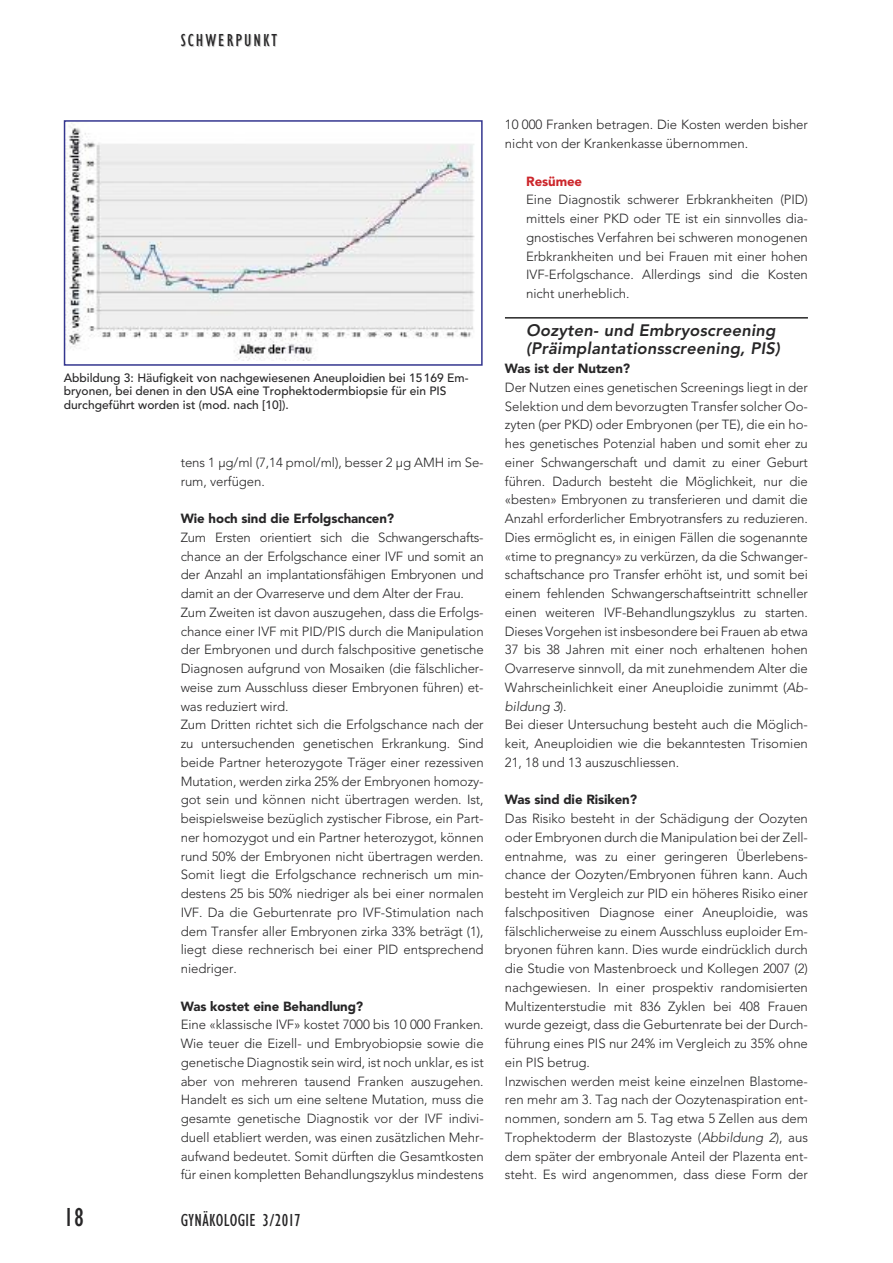
<style>
.page{position:relative;width:893px;height:1263px;background:#fff}
.page>*{position:absolute;margin:0;border:0;box-sizing:border-box;transform-origin:0 0}
.t1{font:condensed 27px "Gill Sans";color:#272627}
.t2{font:condensed 18px "Gill Sans";letter-spacing:.02em;color:#272627}
.t3{font:condensed 18px "Gill Sans";letter-spacing:.11em;color:#272627}
.t4{font:italic 800 16.5px/18.8px "Avenir";letter-spacing:.01em;color:#272627}
.t5{font:300 13.2px/18.8px "Avenir";letter-spacing:-.005em;color:#272627}
.t6{font:900 13.2px "Avenir";letter-spacing:-.005em;color:#272627}
.t7{font:900 13.2px "Avenir";letter-spacing:-.005em;color:#cc262b}
.t8{font:500 12px/13.5px "Avenir";color:#272627}
.s1{font-style:italic}
</style>
<div class="page">
<hr style="left:505px;top:317px;width:303px;height:2px;background:#272627">
<img style="left:67px;top:123px;width:408px;height:238px">
<div style="left:64px;top:120px;width:419px;height:246px;border:2px solid #34368f"></div>
<h2 class="t3" style="left:181px;top:33px;width:98px">SCHWERPUNKT</h2>
<p class="t8" style="left:64px;top:370px;width:406px">Abbildung 3: Häufigkeit von nachgewiesenen Aneuploidien bei 15169 Em&shy;bryonen, bei denen in den USA eine Trophektodermbiopsie für ein PIS durchgeführt worden ist (mod. nach [10]).</p>
<p class="t5" style="left:181px;top:453px;width:304px">tens 1 µg/ml (7,14 pmol/ml), besser 2 µg AMH im Se&shy;rum, verfügen.</p>
<p class="t6" style="left:181px;top:507px;width:215px">Wie hoch sind die Erfolgschancen?</p>
<p class="t5" style="left:181px;top:528px;width:304px">Zum Ersten orientiert sich die Schwangerschafts&shy;chance an der Erfolgschance einer IVF und somit an der Anzahl an implantationsfähigen Embryonen und damit an der Ovarreserve und dem Alter der Frau.<br>Zum Zweiten ist davon auszugehen, dass die Erfolgs&shy;chance einer IVF mit PID/PIS durch die Manipulation der Embryonen und durch falschpositive genetische Diagnosen aufgrund von Mosaiken (die fälschlicher&shy;weise zum Ausschluss dieser Embryonen führen) et&shy;was reduziert wird.<br>Zum Dritten richtet sich die Erfolgschance nach der zu untersuchenden genetischen Erkrankung. Sind beide Partner heterozygote Träger einer rezessiven Mutation, werden zirka 25% der Embryonen homozy&shy;got sein und können nicht übertragen werden. Ist, beispielsweise bezüglich zystischer Fibrose, ein Part&shy;ner homozygot und ein Partner heterozygot, können rund 50% der Embryonen nicht übertragen werden.<br>Somit liegt die Erfolgschance rechnerisch um min&shy;destens 25 bis 50% niedriger als bei einer normalen IVF. Da die Geburtenrate pro IVF-Stimulation nach dem Transfer aller Embryonen zirka 33% beträgt (1), liegt diese rechnerisch bei einer PID entsprechend niedriger.</p>
<p class="t6" style="left:181px;top:995px;width:184px">Was kostet eine Behandlung?</p>
<p class="t5" style="left:181px;top:1015px;width:304px;text-align:justify">Eine «klassische IVF» kostet 7000 bis 10 000 Franken.<br>Wie teuer die Eizell- und Embryobiopsie sowie die genetische Diagnostik sein wird, ist noch unklar, es ist aber von mehreren tausend Franken auszugehen.<br>Handelt es sich um eine seltene Mutation, muss die gesamte genetische Diagnostik vor der IVF indivi&shy;duell etabliert werden, was einen zusätzlichen Mehr&shy;aufwand bedeutet. Somit dürften die Gesamtkosten für einen kompletten Behandlungszyklus mindestens</p>
<h1 class="t1" style="left:64px;top:1207px;width:22px">18</h1>
<h2 class="t2" style="left:181px;top:1213px;width:122px">GYNÄKOLOGIE 3/2017</h2>
<p class="t5" style="left:505px;top:115px;width:304px">10 000 Franken betragen. Die Kosten werden bisher nicht von der Krankenkasse übernommen.</p>
<p class="t7" style="left:526px;top:170px;width:57px">Resümee</p>
<p class="t5" style="left:526px;top:190px;width:283px;text-align:justify">Eine Diagnostik schwerer Erbkrankheiten (PID) mittels einer PKD oder TE ist ein sinnvolles dia&shy;gnostisches Verfahren bei schweren monogenen Erbkrankheiten und bei Frauen mit einer hohen IVF-Erfolgschance. Allerdings sind die Kosten nicht unerheblich.</p>
<p class="t4" style="left:526px;top:321px;width:255px">Oozyten- und Embryoscreening (Präimplantationsscreening, PIS)</p>
<p class="t6" style="left:505px;top:357px;width:127px">Was ist der Nutzen?</p>
<p class="t5" style="left:505px;top:378px;width:304px">Der Nutzen eines genetischen Screenings liegt in der Selektion und dem bevorzugten Transfer solcher Oo&shy;zyten (per PKD) oder Embryonen (per TE), die ein ho&shy;hes genetisches Potenzial haben und somit eher zu einer Schwangerschaft und damit zu einer Geburt führen. Dadurch besteht die Möglichkeit, nur die «besten» Embryonen zu transferieren und damit die Anzahl erforderlicher Embryotransfers zu reduzieren.<br>Dies ermöglicht es, in einigen Fällen die sogenannte «time to pregnancy» zu verkürzen, da die Schwanger&shy;schaftschance pro Transfer erhöht ist, und somit bei einem fehlenden Schwangerschaftseintritt schneller einen weiteren IVF-Behandlungszyklus zu starten.<br>Dieses Vorgehen ist insbesondere bei Frauen ab etwa 37 bis 38 Jahren mit einer noch erhaltenen hohen Ovarreserve sinnvoll, da mit zunehmendem Alter die Wahrscheinlichkeit einer Aneuploidie zunimmt (<span class="s1">Ab&shy;bildung 3</span>).<br>Bei dieser Untersuchung besteht auch die Möglich&shy;keit, Aneuploidien wie die bekanntesten Trisomien 21, 18 und 13 auszuschliessen.</p>
<p class="t6" style="left:505px;top:788px;width:134px">Was sind die Risiken?</p>
<p class="t5" style="left:505px;top:809px;width:304px">Das Risiko besteht in der Schädigung der Oozyten oder Embryonen durch die Manipulation bei der Zell&shy;entnahme, was zu einer geringeren Überlebens&shy;chance der Oozyten/Embryonen führen kann. Auch besteht im Vergleich zur PID ein höheres Risiko einer falschpositiven Diagnose einer Aneuploidie, was fälschlicherweise zu einem Ausschluss euploider Em&shy;bryonen führen kann. Dies wurde eindrücklich durch die Studie von Mastenbroeck und Kollegen 2007 (2) nachgewiesen. In einer prospektiv randomisierten Multizenterstudie mit 836 Zyklen bei 408 Frauen wurde gezeigt, dass die Geburtenrate bei der Durch&shy;führung eines PIS nur 24% im Vergleich zu 35% ohne ein PIS betrug.<br>Inzwischen werden meist keine einzelnen Blastome&shy;ren mehr am 3. Tag nach der Oozytenaspiration ent&shy;nommen, sondern am 5. Tag etwa 5 Zellen aus dem Trophektoderm der Blastozyste (<span class="s1">Abbildung 2</span>), aus dem später der embryonale Anteil der Plazenta ent&shy;steht. Es wird angenommen, dass diese Form der</p>
</div>
